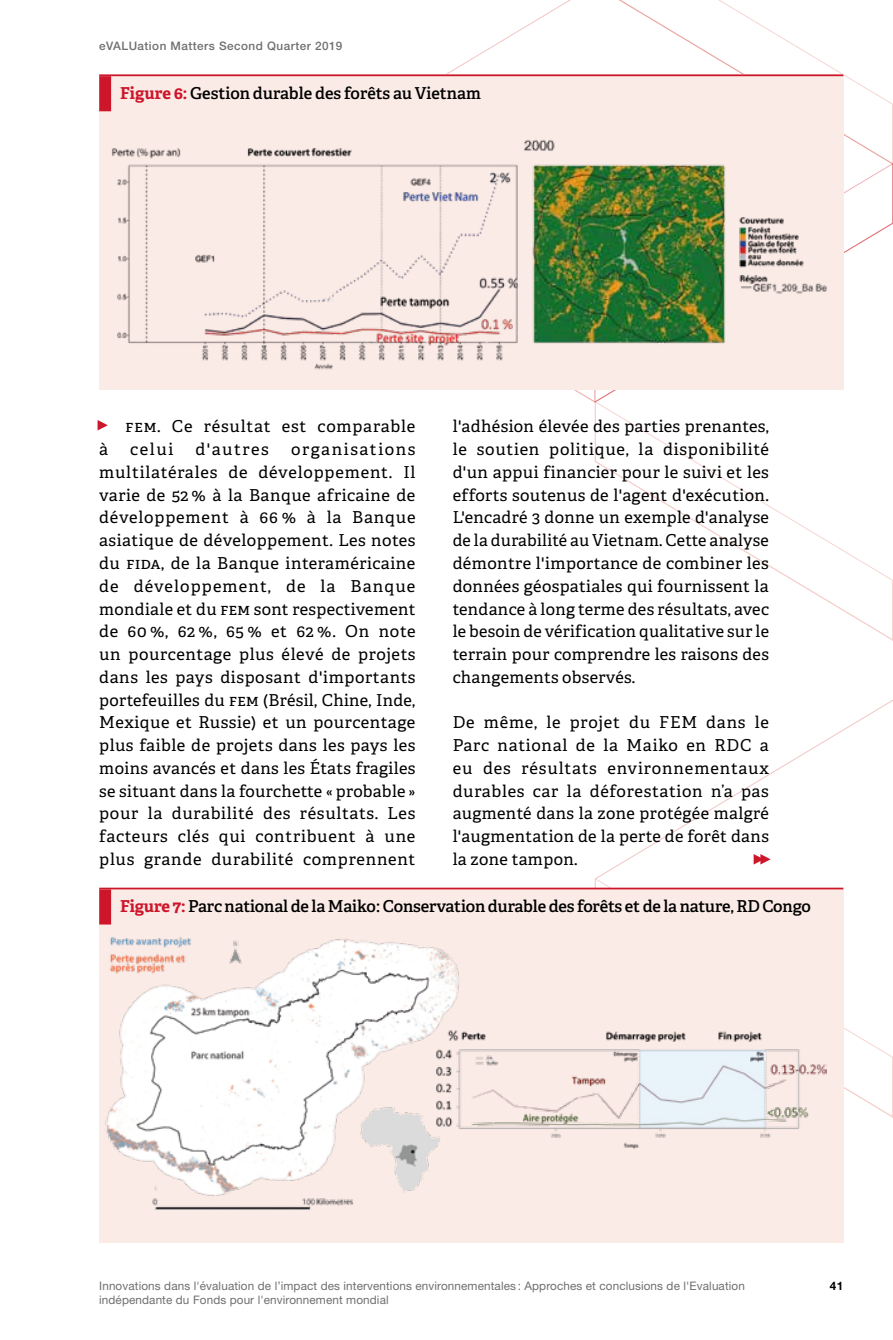
<style>
.page{position:relative;width:893px;height:1340px;background:#fff}
.page>*{position:absolute;margin:0;border:0;box-sizing:border-box;transform-origin:0 0}
.t1{font:16.45px/22.8px "Adelle";letter-spacing:.025em;color:#000;text-align:justify}
.t2{font:600 16.45px "Adelle";letter-spacing:-.01em;color:#000}
.t3{font:16.45px "Adelle";letter-spacing:.05em;color:#000}
.t4{font:11.72px/14px "Helvetica Neue LT Std";letter-spacing:.01em;color:#706f6f}
.t5{font:500 11.72px "Helvetica Neue LT Std";letter-spacing:.04em;color:#706f6f}
.t6{font:700 11.72px "Helvetica Neue LT Std";color:#000}
.s1{font-weight:700;color:#ce162b}
</style>
<div class="page">
<svg style="left:594px;top:403px;width:299px;height:238px"></svg>
<svg style="left:598px;top:700px;width:295px;height:177px"></svg>
<svg style="left:594px;top:877px;width:299px;height:241px"></svg>
<svg style="left:446px;top:0;width:447px;height:162px"></svg>
<svg style="left:596px;top:162px;width:297px;height:241px"></svg>
<div style="left:99px;top:74px;width:744px;height:316px;background:#fbebe7"></div>
<div style="left:99px;top:76px;width:12px;height:35px;background:#ce162b"></div>
<hr style="left:99px;top:74px;width:744px;height:2px;background:#ce162b">
<img style="left:112px;top:139px;width:715px;height:231px">
<div style="left:99px;top:887px;width:744px;height:355px;background:#fbebe7"></div>
<div style="left:99px;top:889px;width:12px;height:35px;background:#ce162b"></div>
<hr style="left:99px;top:887px;width:744px;height:2px;background:#ce162b">
<img style="left:105px;top:937px;width:721px;height:273px">
<svg style="left:98px;top:420px;width:10px;height:10px"></svg>
<svg style="left:754px;top:854px;width:17px;height:10px"></svg>
<p class="t5" style="left:99px;top:38px;width:245px">eVALUation Matters Second Quarter 2019</p>
<p class="t2" style="left:120px;top:83px;width:363px"><span class="s1">Figure 6:</span> Gestion durable des forêts au Vietnam</p>
<p class="t3" style="left:126px;top:416px;width:291px">fem. Ce résultat est comparable</p>
<p class="t1" style="left:99px;top:438px;width:10px">à</p>
<p class="t1" style="left:130px;top:438px;width:45px">celui</p>
<p class="t1" style="left:195px;top:438px;width:75px">d'autres</p>
<p class="t1" style="left:99px;top:438px;width:318px;text-indent:192px">organisations multilatérales de développement. Il varie de 52 % à la Banque africaine de développement à 66 % à la Banque asiatique de développement. Les notes du fida, de la Banque interaméricaine de développement, de la Banque mondiale et du fem sont respectivement de 60 %, 62 %, 65 % et 62 %. On note un pourcentage plus élevé de projets dans les pays disposant d'importants portefeuilles du fem (Brésil, Chine, Inde, Mexique et Russie) et un pourcentage plus faible de projets dans les pays les moins avancés et dans les États fragiles se situant dans la fourchette « probable » pour la durabilité des résultats. Les facteurs clés qui contribuent à une plus grande durabilité comprennent</p>
<p class="t1" style="left:453px;top:415px;width:318px">l'adhésion élevée des parties prenantes, le soutien politique, la disponibilité d'un appui financier pour le suivi et les efforts soutenus de l'agent d'exécution.<br>L'encadré 3 donne un exemple d'analyse de la durabilité au Vietnam. Cette analyse démontre l'importance de combiner les données géospatiales qui fournissent la tendance à long terme des résultats, avec le besoin de vérification qualitative sur le terrain pour comprendre les raisons des changements observés.</p>
<p class="t1" style="left:453px;top:711px;width:318px">De même, le projet du FEM dans le Parc national de la Maiko en RDC a eu des résultats environnementaux durables car la déforestation n’a pas augmenté dans la zone protégée malgré l'augmentation de la perte de forêt dans la zone tampon.</p>
<p class="t2" style="left:120px;top:896px;width:692px"><span class="s1">Figure 7:</span> Parc national de la Maiko: Conservation durable des forêts et de la nature, RD Congo</p>
<p class="t4" style="left:99px;top:1278px;width:647px">Innovations dans l'évaluation de l’impact des interventions environnementales : Approches et conclusions de l'Evaluation indépendante du Fonds pour l'environnement mondial</p>
<p class="t6" style="left:830px;top:1278px;width:15px">41</p>
</div>
